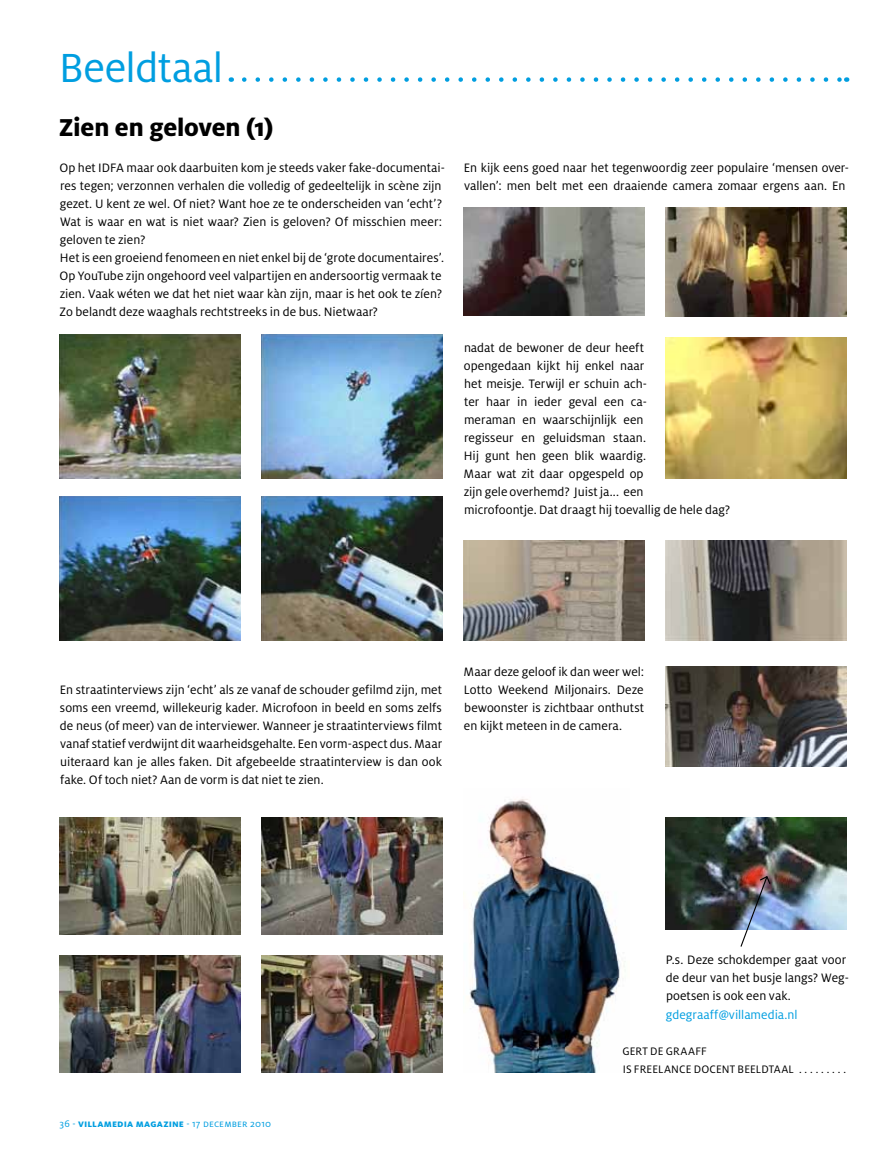
<style>
.page{position:relative;width:893px;height:1149px;background:#fff}
.page>*{position:absolute;margin:0;border:0;box-sizing:border-box;transform-origin:0 0}
.t1{font:45px "Milo Pro";letter-spacing:-.01em;color:#009ee0}
.t2{font:800 27px "Milo Pro";color:#000}
.t3{font:13.5px/18px "Milo Pro";color:#000}
.t4{font:13.5px "Milo Pro";color:#009ee0}
.t5{font:12px/18px "Milo Pro";color:#000}
.t6{font:10.5px "Milo Pro";letter-spacing:.01em;color:#009ee0}
.s1{font-weight:800}
</style>
<div class="page">
<svg style="left:244px;top:77px;width:595px;height:5px"></svg>
<img style="left:60px;top:334px;width:180px;height:144px">
<img style="left:60px;top:817px;width:180px;height:117px">
<img style="left:59px;top:955px;width:182px;height:117px">
<img style="left:463px;top:208px;width:181px;height:107px">
<img style="left:463px;top:540px;width:181px;height:100px">
<img style="left:665px;top:540px;width:181px;height:100px">
<img style="left:665px;top:666px;width:181px;height:100px">
<img style="left:665px;top:337px;width:181px;height:141px">
<img style="left:261px;top:817px;width:181px;height:117px">
<img style="left:261px;top:955px;width:181px;height:117px">
<img style="left:665px;top:208px;width:181px;height:108px">
<img style="left:261px;top:496px;width:181px;height:144px">
<img style="left:261px;top:334px;width:181px;height:144px">
<img style="left:60px;top:496px;width:180px;height:144px">
<img style="left:463px;top:799px;width:163px;height:273px">
<img style="left:665px;top:817px;width:181px;height:112px">
<img style="left:739px;top:874px;width:32px;height:73px">
<h1 class="t1" style="left:59px;top:43px;width:166px">Beeldtaal</h1>
<h2 class="t2" style="left:59px;top:112px;width:216px">Zien en geloven (1)</h2>
<p class="t3" style="left:60px;top:159px;width:387px">Op het IDFA maar ook daarbuiten kom je steeds vaker fake-documentai&shy;res tegen; verzonnen verhalen die volledig of gedeeltelijk in scène zijn gezet. U kent ze wel. Of niet? Want hoe ze te onderscheiden van ‘echt’?<br>Wat is waar en wat is niet waar? Zien is geloven? Of misschien meer: geloven te zien?<br>Het is een groeiend fenomeen en niet enkel bij de ‘grote documentaires’.<br>Op YouTube zijn ongehoord veel valpartijen en andersoortig vermaak te zien. Vaak wéten we dat het niet waar kàn zijn, maar is het ook te zíen?<br>Zo belandt deze waaghals rechtstreeks in de bus. Nietwaar?</p>
<p class="t3" style="left:464px;top:159px;width:387px">En kijk eens goed naar het tegenwoordig zeer populaire ‘mensen over&shy;vallen’: men belt met een draaiende camera zomaar ergens aan. En</p>
<p class="t3" style="left:464px;top:339px;width:268px">nadat de bewoner de deur heeft<br>opengedaan kijkt hij enkel naar<br>het meisje. Terwijl er schuin ach-<br>ter haar in ieder geval een ca-<br>meraman en waarschijnlijk een<br>regisseur en geluidsman staan.<br>Hij gunt hen geen blik waardig.<br>Maar wat zit daar opgespeld op<br>zijn gele overhemd? Juist ja... een<br>microfoontje. Dat draagt hij toevallig de hele dag?</p>
<p class="t3" style="left:60px;top:681px;width:384px;text-align:justify">En straatinterviews zijn ‘echt’ als ze vanaf de schouder gefilmd zijn, met soms een vreemd, willekeurig kader. Microfoon in beeld en soms zelfs de neus (of meer) van de interviewer. Wanneer je straatinterviews filmt vanaf statief verdwijnt dit waarheidsgehalte. Een vorm-aspect dus. Maar uiteraard kan je alles faken. Dit afgebeelde straatinterview is dan ook fake. Of toch niet? Aan de vorm is dat niet te zien.</p>
<p class="t3" style="left:464px;top:663px;width:182px;text-align:justify">Maar deze geloof ik dan weer wel:<br>Lotto Weekend Miljonairs. Deze bewoonster is zichtbaar onthutst en kijkt meteen in de camera.</p>
<p class="t6" style="left:60px;top:1117px;width:213px">36 - <span class="s1">villamedia magazine</span> - 17 december 2010</p>
<p class="t3" style="left:666px;top:951px;width:185px">P.s. Deze schokdemper gaat voor de deur van het busje langs? Weg&shy;poetsen is ook een vak.</p>
<p class="t4" style="left:666px;top:1006px;width:133px">gdegraaff@villamedia.nl</p>
<p class="t5" style="left:622px;top:1041px;width:66px">Gert de Graaff is freelan</p>
<p class="t5" style="left:679px;top:1059px;width:44px">ce docent</p>
<p class="t5" style="left:738px;top:1059px;width:8px">beeldtaal</p>
</div>
